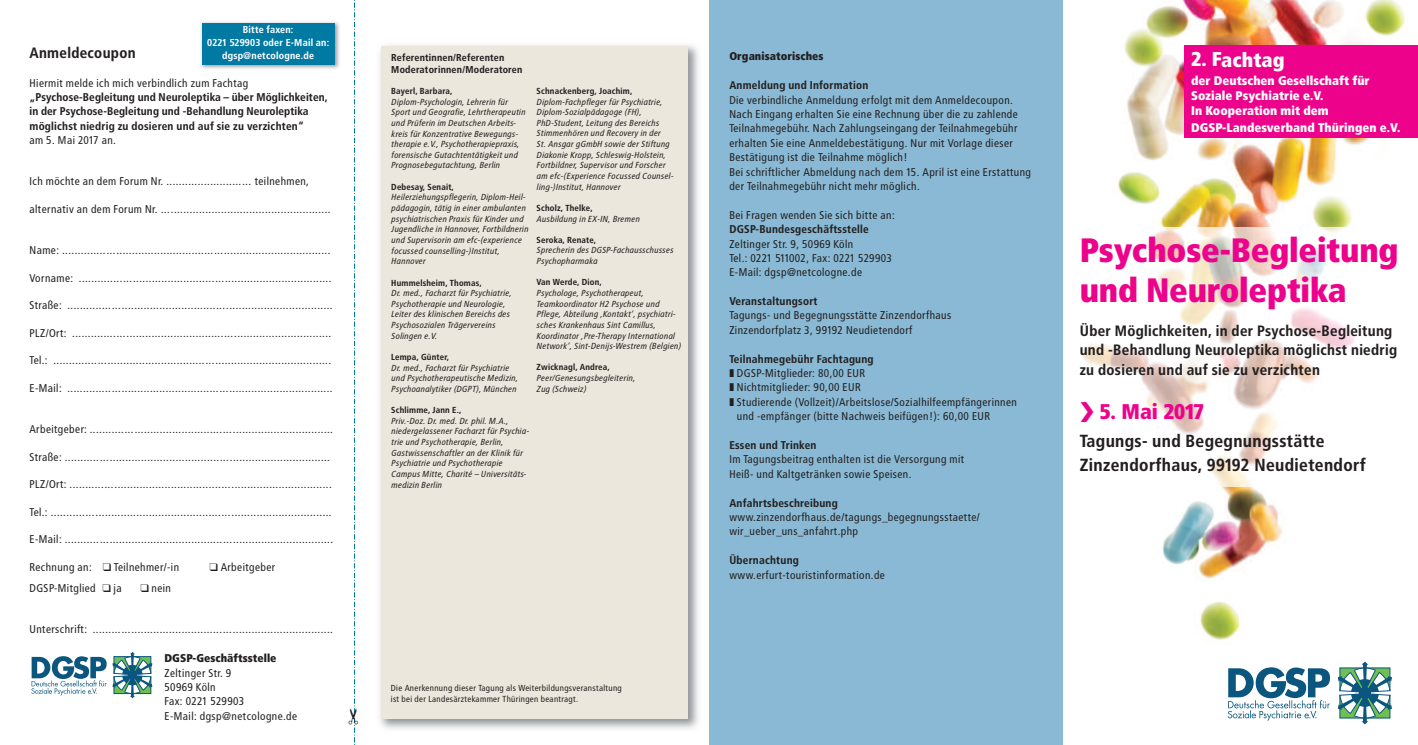
<style>
.page{position:relative;width:1418px;height:745px;background:#fff}
.page>*{position:absolute;margin:0;border:0;box-sizing:border-box;transform-origin:0 0}
.t1{font:900 33.75px/40.5px "Transit";letter-spacing:-.01em;color:#ed028c}
.t2{font:900 21.25px "Transit";letter-spacing:-.02em;color:#ed028c}
.t3{font:900 20px "Transit";color:#fff}
.t4{font:700 17.5px/23.9px "Transit";color:#231f20}
.t5{font:700 15px/19.4px "Transit";color:#231f20}
.t6{font:900 12.5px/15px "Transit";color:#fff}
.t7{font:11.25px/14.4px "Transit";color:#231f20}
.t8{font:700 11.25px/14.4px "Transit";color:#231f20}
.t9{font:900 11.25px "Transit";color:#231f20}
.t10{font:700 10px/12.9px "Transit";color:#fff;text-align:center}
.t11{font:700 10px/12px "Transit";color:#231f20}
.t12{font:italic 8.75px/10.6px "Transit";color:#231f20}
.t13{font:700 8.75px "Transit";color:#231f20}
.t14{font:8.75px/10.6px "Transit";color:#231f20}
</style>
<div class="page">
<div style="left:709px;top:0;width:355px;height:744px;background:#89b9d4"></div>
<svg style="left:31px;top:652px;width:121px;height:45px"></svg>
<img style="left:380px;top:45px;width:319px;height:684px">
<div style="left:381px;top:46px;width:306px;height:672px;background:#ece7dc"></div>
<div style="left:1063px;top:0;width:354px;height:744px;background:#fff"></div>
<img style="left:1117px;top:0;width:300px;height:683px">
<svg style="left:1337px;top:661px;width:54px;height:63px"></svg>
<svg style="left:1227px;top:667px;width:102px;height:53px"></svg>
<img style="left:1083px;top:227px;width:334px;height:259px">
<img style="left:201px;top:22px;width:139px;height:47px">
<div style="left:202px;top:23px;width:132px;height:42px;background:#0079a3"></div>
<div style="left:1184px;top:46px;width:233px;height:92px;background:#ed028c"></div>
<svg style="left:354px;top:0;width:1px;height:743px"></svg>
<p class="t10" style="left:207px;top:24px;width:124px">Bitte faxen:<br>0221 529903 oder E-Mail an: dgsp@netcologne.de</p>
<h3 class="t5" style="left:29px;top:44px;width:108px">Anmeldecoupon</h3>
<p class="t7" style="left:29px;top:76px;width:221px">Hiermit melde ich mich verbindlich zum Fachtag</p>
<p class="t8" style="left:29px;top:91px;width:300px">„Psychose-Begleitung und Neuroleptika – über Möglichkeiten, in der Psychose-Begleitung und -Behandlung Neuroleptika möglichst niedrig zu dosieren und auf sie zu verzichten“</p>
<p class="t7" style="left:29px;top:134px;width:88px">am 5. Mai 2017 an.</p>
<p class="t7" style="left:29px;top:175px;width:281px">Ich möchte an dem Forum Nr. ........................… teilnehmen,</p>
<p class="t7" style="left:29px;top:203px;width:303px">alternativ an dem Forum Nr. …...................................................</p>
<p class="t7" style="left:29px;top:244px;width:303px">Name: ..............…...............................…..................................</p>
<p class="t7" style="left:29px;top:271px;width:304px">Vorname: ..............…..........................…..................................</p>
<p class="t7" style="left:29px;top:299px;width:305px">Straße: ..............…..............................…..................................</p>
<p class="t7" style="left:29px;top:326px;width:304px">PLZ/Ort: ..............…...............................…...............................</p>
<p class="t7" style="left:29px;top:354px;width:303px">Tel.: ..............…...............................….....................................</p>
<p class="t7" style="left:29px;top:381px;width:305px">E-Mail: ..............…...............................….................................</p>
<p class="t7" style="left:29px;top:423px;width:305px">Arbeitgeber: ...........…............................…................................</p>
<p class="t7" style="left:29px;top:450px;width:302px">Straße: ...........…...................................…................................</p>
<p class="t7" style="left:29px;top:478px;width:304px">PLZ/Ort: ...........…..................................…................................</p>
<p class="t7" style="left:29px;top:505px;width:304px">Tel.: ...........…........................................…................................</p>
<p class="t7" style="left:29px;top:533px;width:305px">E-Mail: ...........…....................................…................................</p>
<p class="t7" style="left:29px;top:560px;width:151px">Rechnung an: ❑ Teilnehmer/-in</p>
<p class="t7" style="left:209px;top:560px;width:68px">❑ Arbeitgeber</p>
<p class="t7" style="left:29px;top:581px;width:94px">DGSP-Mitglied ❑ ja</p>
<p class="t7" style="left:140px;top:581px;width:32px">❑ nein</p>
<p class="t7" style="left:29px;top:623px;width:305px">Unterschrift: .........….............................…................................</p>
<p class="t9" style="left:164px;top:653px;width:113px">DGSP-Geschäftsstelle</p>
<p class="t7" style="left:164px;top:666px;width:135px">Zeltinger Str. 9<br>50969 Köln<br>Fax: 0221 529903<br>E-Mail: dgsp@netcologne.de</p>
<p class="t11" style="left:391px;top:52px;width:133px">Referentinnen/Referenten<br>Moderatorinnen/Moderatoren</p>
<p class="t13" style="left:391px;top:87px;width:63px">Bayerl, Barbara,</p>
<p class="t12" style="left:391px;top:97px;width:136px">Diplom-Psychologin, Lehrerin für Sport und Geografie, Lehrtherapeutin und Prüferin im Deutschen Arbeits&shy;kreis für Konzentrative Bewegungs&shy;therapie e.V., Psychotherapiepraxis, forensische Gutachtentätigkeit und Prognosebegutachtung, Berlin</p>
<p class="t13" style="left:391px;top:183px;width:64px">Debesay, Senait,</p>
<p class="t12" style="left:391px;top:193px;width:139px">Heilerziehungspflegerin, Diplom-Heil&shy;pädagogin, tätig in einer ambulanten psychiatrischen Praxis für Kinder und Jugendliche in Hannover, Fortbildnerin und Supervisorin am efc-(experience focussed counselling-)Institut, Hannover</p>
<p class="t13" style="left:391px;top:279px;width:92px">Hummelsheim, Thomas,</p>
<p class="t12" style="left:391px;top:288px;width:122px">Dr. med., Facharzt für Psychiatrie,<br>Psychotherapie und Neurologie,<br>Leiter des klinischen Bereichs des<br>Psychosozialen Trägervereins<br>Solingen e.V.</p>
<p class="t13" style="left:391px;top:353px;width:59px">Lempa, Günter,</p>
<p class="t12" style="left:391px;top:363px;width:128px">Dr. med., Facharzt für Psychiatrie und Psychotherapeutische Medizin,<br>Psychoanalytiker (DGPT), München</p>
<p class="t13" style="left:391px;top:406px;width:72px">Schlimme, Jann E.,</p>
<p class="t12" style="left:391px;top:416px;width:139px">Priv.-Doz. Dr. med. Dr. phil. M.A., niedergelassener Facharzt für Psychia&shy;trie und Psychotherapie, Berlin, Gastwissenschaftler an der Klinik für Psychiatrie und Psychotherapie Campus Mitte, Charité – Universitäts&shy;medizin Berlin</p>
<p class="t13" style="left:536px;top:87px;width:97px">Schnackenberg, Joachim,</p>
<p class="t12" style="left:536px;top:97px;width:138px">Diplom-Fachpfleger für Psychiatrie, Diplom-Sozialpädagoge (FH), PhD-Student, Leitung des Bereichs Stimmenhören und Recovery in der<br>St. Ansgar gGmbH sowie der Stiftung Diakonie Kropp, Schleswig-Holstein, Fortbildner, Supervisor und Forscher am efc-(Experience Focussed Counsel&shy;ling-)Institut, Hannover</p>
<p class="t13" style="left:536px;top:204px;width:58px">Scholz, Thelke,</p>
<p class="t12" style="left:536px;top:214px;width:105px">Ausbildung in EX-IN, Bremen</p>
<p class="t13" style="left:536px;top:236px;width:61px">Seroka, Renate,</p>
<p class="t12" style="left:536px;top:246px;width:138px">Sprecherin des DGSP-Fachausschusses<br>Psychopharmaka</p>
<p class="t13" style="left:536px;top:278px;width:67px">Van Werde, Dion,</p>
<p class="t12" style="left:536px;top:288px;width:146px">Psychologe, Psychotherapeut, Teamkoordinator H2 Psychose und Pflege, Abteilung ‚Kontakt‘, psychiatri&shy;sches Krankenhaus Sint Camillus, Koordinator ‚Pre-Therapy International Network‘, Sint-Denijs-Westrem (Belgien)</p>
<p class="t13" style="left:536px;top:363px;width:75px">Zwicknagl, Andrea,</p>
<p class="t12" style="left:536px;top:373px;width:100px">Peer/Genesungsbegleiterin,<br>Zug (Schweiz)</p>
<p class="t14" style="left:391px;top:683px;width:233px">Die Anerkennung dieser Tagung als Weiterbildungsveranstaltung ist bei der Landesärztekammer Thüringen beantragt.</p>
<p class="t9" style="left:729px;top:52px;width:96px">Organisatorisches</p>
<p class="t8" style="left:729px;top:79px;width:141px">Anmeldung und Information</p>
<p class="t7" style="left:729px;top:93px;width:304px">Die verbindliche Anmeldung erfolgt mit dem Anmeldecoupon.<br>Nach Eingang erhalten Sie eine Rechnung über die zu zahlende Teilnahmegebühr. Nach Zahlungseingang der Teilnahmegebühr erhalten Sie eine Anmeldebestätigung. Nur mit Vorlage dieser Bestätigung ist die Teilnahme möglich!<br>Bei schriftlicher Abmeldung nach dem 15. April ist eine Erstattung der Teilnahmegebühr nicht mehr möglich.</p>
<p class="t7" style="left:729px;top:208px;width:167px">Bei Fragen wenden Sie sich bitte an:</p>
<p class="t8" style="left:729px;top:223px;width:141px">DGSP-Bundesgeschäftsstelle</p>
<p class="t7" style="left:729px;top:237px;width:165px">Zeltinger Str. 9, 50969 Köln<br>Tel.: 0221 511002, Fax: 0221 529903<br>E-Mail: dgsp@netcologne.de</p>
<p class="t8" style="left:729px;top:295px;width:90px">Veranstaltungsort</p>
<p class="t7" style="left:729px;top:309px;width:224px">Tagungs- und Begegnungsstätte Zinzendorfhaus<br>Zinzendorfplatz 3, 99192 Neudietendorf</p>
<p class="t8" style="left:729px;top:352px;width:146px">Teilnahmegebühr Fachtagung</p>
<p class="t7" style="left:729px;top:366px;width:138px">❚ DGSP-Mitglieder: 80,00 EUR</p>
<p class="t7" style="left:729px;top:381px;width:133px">❚ Nichtmitglieder: 90,00 EUR</p>
<p class="t7" style="left:729px;top:395px;width:289px">❚ Studierende (Vollzeit)/Arbeitslose/Sozialhilfeempfängerinnen</p>
<p class="t7" style="left:736px;top:410px;width:255px">und -empfänger (bitte Nachweis beifügen!): 60,00 EUR</p>
<p class="t8" style="left:729px;top:438px;width:89px">Essen und Trinken</p>
<p class="t7" style="left:729px;top:453px;width:237px">Im Tagungsbeitrag enthalten ist die Versorgung mit<br>Heiß- und Kaltgetränken sowie Speisen.</p>
<p class="t8" style="left:729px;top:496px;width:110px">Anfahrtsbeschreibung</p>
<p class="t7" style="left:729px;top:510px;width:252px">www.zinzendorfhaus.de/tagungs_begegnungsstaette/ wir_ueber_uns_anfahrt.php</p>
<p class="t8" style="left:729px;top:553px;width:71px">Übernachtung</p>
<p class="t7" style="left:729px;top:568px;width:157px">www.erfurt-touristinformation.de</p>
<h3 class="t3" style="left:1191px;top:51px;width:95px">2. Fachtag</h3>
<p class="t6" style="left:1191px;top:74px;width:180px">der Deutschen Gesellschaft für<br>Soziale Psychiatrie e.V.<br>In Kooperation mit dem</p>
<p class="t6" style="left:1191px;top:121px;width:211px">DGSP-Landesverband Thüringen e.V.</p>
<h1 class="t1" style="left:1079px;top:232px;width:320px">Psychose-Begleitung und Neuroleptika</h1>
<h3 class="t5" style="left:1079px;top:322px;width:319px">Über Möglichkeiten, in der Psychose-Begleitung und -Behandlung Neuroleptika möglichst niedrig zu dosieren und auf sie zu verzichten</h3>
<h2 class="t2" style="left:1079px;top:403px;width:126px">❯ 5. Mai 2017</h2>
<h3 class="t4" style="left:1079px;top:430px;width:288px">Tagungs- und Begegnungsstätte<br>Zinzendorfhaus, 99192 Neudietendorf</h3>
</div>
